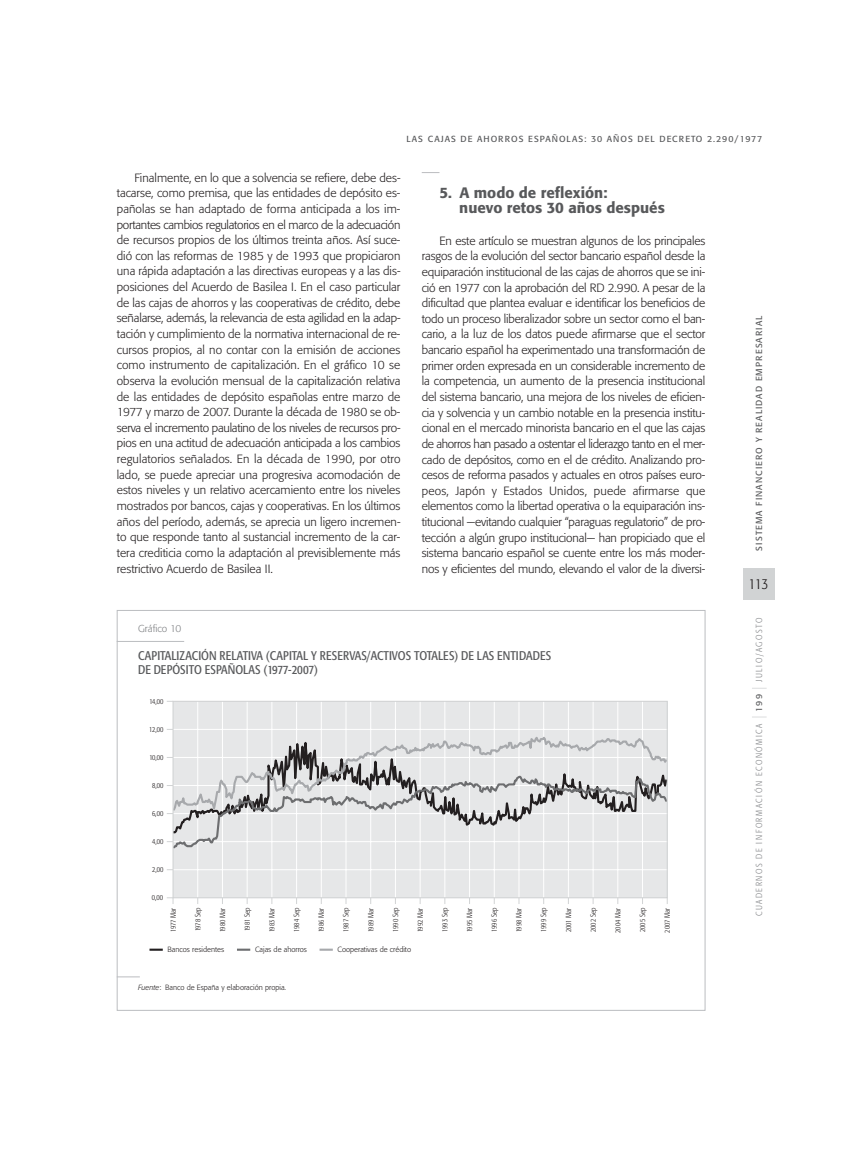
<style>
.page{position:relative;width:851px;height:1170px;background:#fff}
.page>*{position:absolute;margin:0;border:0;box-sizing:border-box;transform-origin:0 0}
.t1{font:500 15px/15.6px "Formata";color:#58595b}
.t2{font:300 condensed 15px "Formata";color:#231f20}
.t3{font:condensed 12.5px/13.8px "Formata";color:#58595b}
.t4{font:300 11.88px/15.6px "Formata";letter-spacing:-.005em;color:#231f20;text-align:justify}
.t5{font:300 10px "Formata";color:#808285}
.t6{font:8.75px "Formata";letter-spacing:.12em;color:#58595b}
.t7{font:300 condensed 8.75px "Formata";letter-spacing:.17em;color:#808285}
.t8{font:300 condensed 7.5px "Formata";color:#231f20}
.t9{font:300 7.5px "Formata";color:#231f20}
.s1{font-style:italic}
</style>
<div class="page">
<svg style="left:421px;top:172px;width:18px;height:1px"></svg>
<svg style="left:116px;top:610px;width:589px;height:400px"></svg>
<svg style="left:117px;top:976px;width:23px;height:1px"></svg>
<div style="left:742px;top:567px;width:32px;height:32px;background:#d1d3d4"></div>
<svg style="left:752px;top:716px;width:14px;height:1px"></svg>
<p class="t6" style="left:406px;top:135px;width:357px">LAS CAJAS DE AHORROS ESPAÑOLAS: 30 AÑOS DEL DECRETO 2.290/1977</p>
<p class="t4" style="left:117px;top:170px;width:285px;text-indent:18px">Finalmente, en lo que a solvencia se refiere, debe des&shy;tacarse, como premisa, que las entidades de depósito es&shy;pañolas se han adaptado de forma anticipada a los im&shy;portantes cambios regulatorios en el marco de la adecuación de recursos propios de los últimos treinta años. Así suce&shy;dió con las reformas de 1985 y de 1993 que propiciaron una rápida adaptación a las directivas europeas y a las dis&shy;posiciones del Acuerdo de Basilea I. En el caso particular de las cajas de ahorros y las cooperativas de crédito, debe señalarse, además, la relevancia de esta agilidad en la adap&shy;tación y cumplimiento de la normativa internacional de re&shy;cursos propios, al no contar con la emisión de acciones como instrumento de capitalización. En el gráfico 10 se observa la evolución mensual de la capitalización relativa de las entidades de depósito españolas entre marzo de 1977 y marzo de 2007. Durante la década de 1980 se ob&shy;serva el incremento paulatino de los niveles de recursos pro&shy;pios en una actitud de adecuación anticipada a los cambios regulatorios señalados. En la década de 1990, por otro lado, se puede apreciar una progresiva acomodación de estos niveles y un relativo acercamiento entre los niveles mostrados por bancos, cajas y cooperativas. En los últimos años del período, además, se aprecia un ligero incremen&shy;to que responde tanto al sustancial incremento de la car&shy;tera crediticia como la adaptación al previsiblemente más restrictivo Acuerdo de Basilea II.</p>
<p class="t1" style="left:459px;top:186px;width:207px;text-indent:-20px">5. A modo de reflexión:<br>nuevo retos 30 años después</p>
<p class="t4" style="left:421px;top:233px;width:285px;text-indent:18px">En este artículo se muestran algunos de los principales rasgos de la evolución del sector bancario español desde la equiparación institucional de las cajas de ahorros que se ini&shy;ció en 1977 con la aprobación del RD 2.990. A pesar de la dificultad que plantea evaluar e identificar los beneficios de todo un proceso liberalizador sobre un sector como el ban&shy;cario, a la luz de los datos puede afirmarse que el sector bancario español ha experimentado una transformación de primer orden expresada en un considerable incremento de la competencia, un aumento de la presencia institucional del sistema bancario, una mejora de los niveles de eficien&shy;cia y solvencia y un cambio notable en la presencia institu&shy;cional en el mercado minorista bancario en el que las cajas de ahorros han pasado a ostentar el liderazgo tanto en el mer&shy;cado de depósitos, como en el de crédito. Analizando pro&shy;cesos de reforma pasados y actuales en otros países euro&shy;peos, Japón y Estados Unidos, puede afirmarse que elementos como la libertad operativa o la equiparación ins&shy;titucional —evitando cualquier “paraguas regulatorio” de pro&shy;tección a algún grupo institucional— han propiciado que el sistema bancario español se cuente entre los más moder&shy;nos y eficientes del mundo, elevando el valor de la diversi-</p>
<p class="t5" style="left:138px;top:624px;width:45px">Gráfico 10</p>
<p class="t3" style="left:138px;top:649px;width:414px">CAPITALIZACIÓN RELATIVA (CAPITAL Y RESERVAS/ACTIVOS TOTALES) DE LAS ENTIDADES<br>DE DEPÓSITO ESPAÑOLAS (1977-2007)</p>
<p class="t8" style="left:149px;top:698px;width:15px">14,00</p>
<p class="t8" style="left:149px;top:726px;width:16px">12,00</p>
<p class="t8" style="left:149px;top:754px;width:15px">10,00</p>
<p class="t8" style="left:152px;top:782px;width:13px">8,00</p>
<p class="t8" style="left:152px;top:810px;width:13px">6,00</p>
<p class="t8" style="left:152px;top:838px;width:13px">4,00</p>
<p class="t8" style="left:152px;top:866px;width:13px">2,00</p>
<p class="t8" style="left:152px;top:894px;width:13px">0,00</p>
<p class="t8" style="left:170px;top:931px;width:26px;rotate:-90deg">1977 Mar</p>
<p class="t8" style="left:195px;top:931px;width:25px;rotate:-90deg">1978 Sep</p>
<p class="t8" style="left:219px;top:932px;width:26px;rotate:-90deg">1980 Mar</p>
<p class="t8" style="left:244px;top:931px;width:25px;rotate:-90deg">1981 Sep</p>
<p class="t8" style="left:269px;top:932px;width:26px;rotate:-90deg">1983 Mar</p>
<p class="t8" style="left:293px;top:931px;width:26px;rotate:-90deg">1984 Sep</p>
<p class="t8" style="left:318px;top:932px;width:26px;rotate:-90deg">1986 Mar</p>
<p class="t8" style="left:343px;top:931px;width:25px;rotate:-90deg">1987 Sep</p>
<p class="t8" style="left:367px;top:932px;width:26px;rotate:-90deg">1989 Mar</p>
<p class="t8" style="left:392px;top:931px;width:26px;rotate:-90deg">1990 Sep</p>
<p class="t8" style="left:417px;top:932px;width:26px;rotate:-90deg">1992 Mar</p>
<p class="t8" style="left:441px;top:931px;width:26px;rotate:-90deg">1993 Sep</p>
<p class="t8" style="left:466px;top:932px;width:26px;rotate:-90deg">1995 Mar</p>
<p class="t8" style="left:491px;top:931px;width:26px;rotate:-90deg">1996 Sep</p>
<p class="t8" style="left:515px;top:932px;width:26px;rotate:-90deg">1998 Mar</p>
<p class="t8" style="left:540px;top:931px;width:26px;rotate:-90deg">1999 Sep</p>
<p class="t8" style="left:565px;top:932px;width:26px;rotate:-90deg">2001 Mar</p>
<p class="t8" style="left:590px;top:932px;width:26px;rotate:-90deg">2002 Sep</p>
<p class="t8" style="left:614px;top:932px;width:27px;rotate:-90deg">2004 Mar</p>
<p class="t8" style="left:639px;top:932px;width:26px;rotate:-90deg">2005 Sep</p>
<p class="t8" style="left:664px;top:932px;width:26px;rotate:-90deg">2007 Mar</p>
<p class="t9" style="left:167px;top:946px;width:58px">Bancos residentes</p>
<p class="t9" style="left:255px;top:946px;width:54px">Cajas de ahorros</p>
<p class="t9" style="left:337px;top:946px;width:75px">Cooperativas de crédito</p>
<p class="t9" style="left:138px;top:983px;width:149px"><span class="s1">Fuente</span>: Banco de España y elaboración propia.</p>
<p class="t6" style="left:755px;top:550px;width:236px;rotate:-90deg">SISTEMA FINANCIERO Y REALIDAD EMPRESARIAL</p>
<p class="t2" style="left:748px;top:577px;width:21px">113</p>
<p class="t7" style="left:755px;top:682px;width:66px;rotate:-90deg">JULIO/AGOSTO</p>
<p class="t6" style="left:755px;top:711px;width:19px;rotate:-90deg">199</p>
<p class="t7" style="left:755px;top:916px;width:194px;rotate:-90deg">CUADERNOS DE INFORMACIÓN ECONÓMICA</p>
</div>
